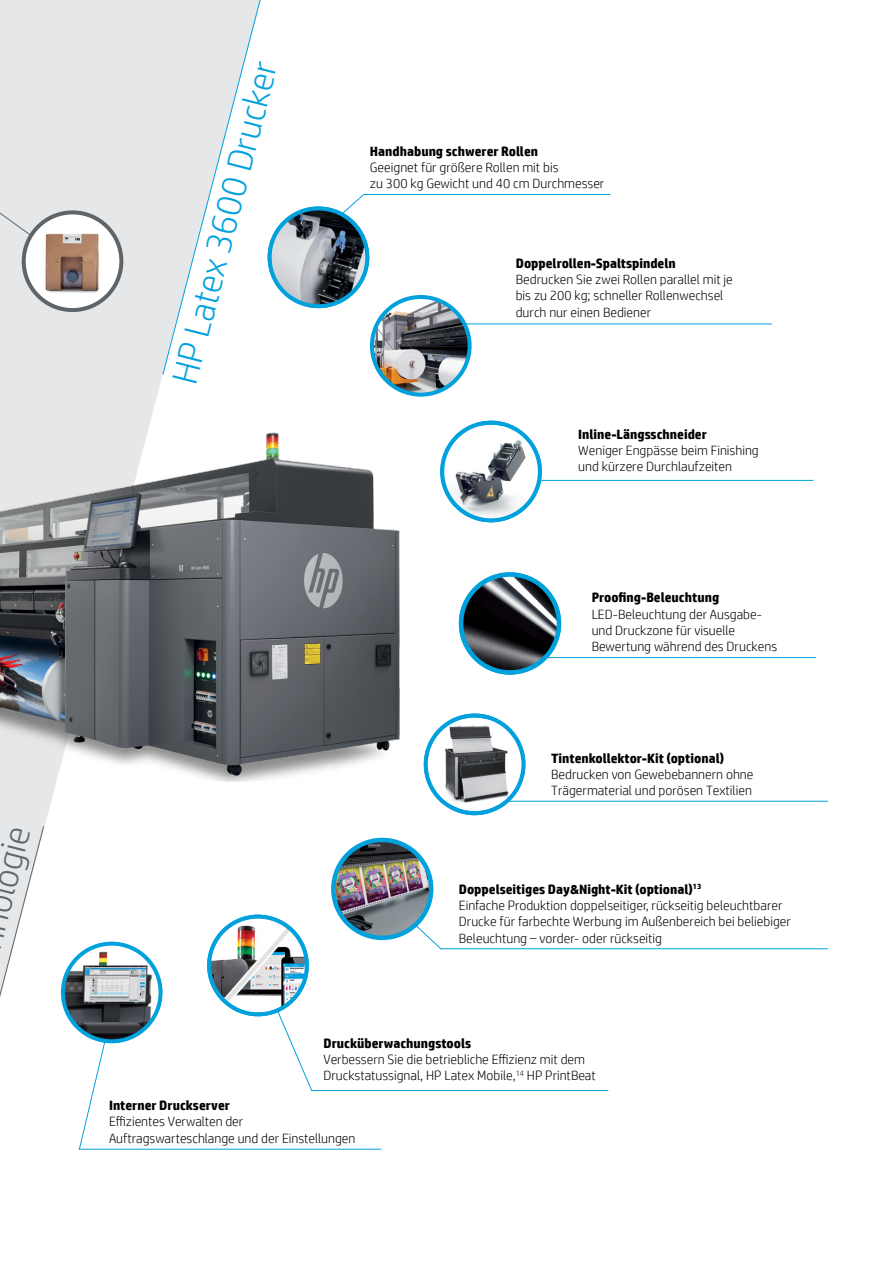
<style>
.page{position:relative;width:893px;height:1263px;background:#fff}
.page>*{position:absolute;margin:0;border:0;box-sizing:border-box;transform-origin:0 0}
.t1{font:300 36px "HP Simplified";color:#00a1dd}
.t2{font:300 36px "HP Simplified";color:#5e6468}
.t3{font:300 13.5px/16.2px "HP Simplified";color:#000}
.t4{font:700 13.5px "HP Simplified";color:#000}
.s1{font-weight:700}
</style>
<div class="page">
<img style="left:333px;top:840px;width:96px;height:96px">
<div style="left:331px;top:838px;width:102px;height:102px;border:4px solid #00a1dd;border-radius:50%"></div>
<hr style="left:507px;top:801px;width:321px;height:1px;background:#00a1dd">
<hr style="left:312px;top:1090px;width:296px;height:1px;background:#00a1dd">
<hr style="left:462px;top:324px;width:310px;height:1px;background:#00a1dd">
<hr style="left:539px;top:480px;width:274px;height:1px;background:#00a1dd">
<hr style="left:364px;top:194px;width:246px;height:1px;background:#00a1dd">
<hr style="left:440px;top:948px;width:388px;height:1px;background:#00a1dd">
<hr style="left:79px;top:1149px;width:302px;height:1px;background:#00a1dd">
<hr style="left:542px;top:657px;width:274px;height:1px;background:#00a1dd">
<svg style="left:414px;top:923px;width:27px;height:26px"></svg>
<svg style="left:277px;top:1012px;width:35px;height:79px"></svg>
<svg style="left:345px;top:194px;width:19px;height:16px"></svg>
<svg style="left:0;top:0;width:260px;height:995px;fill:#e6e7e8"></svg>
<div style="left:0;top:166px;width:31px;height:70px;background:#e6e7e8"></div>
<svg style="left:0;top:825px;width:45px;height:172px"></svg>
<svg style="left:162px;top:0;width:109px;height:375px"></svg>
<svg style="left:79px;top:1041px;width:27px;height:109px"></svg>
<img style="left:0;top:402px;width:400px;height:379px">
<img style="left:63px;top:944px;width:96px;height:97px">
<div style="left:61px;top:942px;width:102px;height:101px;border:4px solid #00a1dd;border-radius:50%"></div>
<img style="left:372px;top:298px;width:98px;height:94px">
<div style="left:370px;top:295px;width:102px;height:102px;border:4px solid #00a1dd;border-radius:50%"></div>
<img style="left:24px;top:212px;width:97px;height:98px;border-radius:49px">
<div style="left:22px;top:210px;width:101px;height:102px;border:4px solid #5e6468;border-radius:50%"></div>
<img style="left:462px;top:575px;width:97px;height:95px">
<div style="left:459px;top:572px;width:102px;height:103px;border:4px solid #00a1dd;border-radius:50%"></div>
<img style="left:442px;top:426px;width:98px;height:94px">
<div style="left:440px;top:421px;width:102px;height:101px;border:4px solid #00a1dd;border-radius:50%"></div>
<img style="left:271px;top:210px;width:96px;height:94px">
<div style="left:268px;top:206px;width:101px;height:102px;border:4px solid #00a1dd;border-radius:50%"></div>
<img style="left:211px;top:917px;width:96px;height:95px">
<div style="left:207px;top:915px;width:102px;height:101px;border:4px solid #00a1dd;border-radius:50%"></div>
<img style="left:426px;top:719px;width:97px;height:86px">
<div style="left:424px;top:713px;width:101px;height:102px;border:4px solid #00a1dd;border-radius:50%"></div>
<h1 class="t2" style="left:-23px;top:907px;width:89px;rotate:-76deg">ologie</h1>
<h1 class="t1" style="left:165px;top:379px;width:333px;rotate:-76deg">HP Latex 3600 Drucker</h1>
<p class="t4" style="left:370px;top:143px;width:170px">Handhabung schwerer Rollen</p>
<p class="t3" style="left:370px;top:159px;width:236px">Geeignet für größere Rollen mit bis<br>zu 300 kg Gewicht und 40 cm Durchmesser</p>
<p class="t4" style="left:516px;top:255px;width:162px">Doppelrollen-Spaltspindeln</p>
<p class="t3" style="left:516px;top:271px;width:219px">Bedrucken Sie zwei Rollen parallel mit je bis zu 200 kg; schneller Rollenwechsel durch nur einen Bediener</p>
<p class="t4" style="left:578px;top:426px;width:130px">Inline-Längsschneider</p>
<p class="t3" style="left:578px;top:442px;width:182px">Weniger Engpässe beim Finishing und kürzere Durchlaufzeiten</p>
<p class="t4" style="left:592px;top:590px;width:129px">Proofing-Beleuchtung</p>
<p class="t3" style="left:592px;top:606px;width:187px">LED-Beleuchtung der Ausgabe&shy;und Druckzone für visuelle<br>Bewertung während des Druckens</p>
<p class="t4" style="left:551px;top:750px;width:175px">Tintenkollektor-Kit (optional)</p>
<p class="t3" style="left:551px;top:766px;width:204px">Bedrucken von Gewebebannern ohne<br>Trägermaterial und porösen Textilien</p>
<p class="t3" style="left:459px;top:881px;width:334px"><span class="s1">Doppelseitiges Day&amp;Night-Kit (optional)</span><sup>13<br></sup>Einfache Produktion doppelseitiger, rückseitig beleuchtbarer Drucke für farbechte Werbung im Außenbereich bei beliebiger Beleuchtung – vorder- oder rückseitig</p>
<p class="t4" style="left:323px;top:1035px;width:149px">Drucküberwachungstools</p>
<p class="t3" style="left:323px;top:1051px;width:274px">Verbessern Sie die betriebliche Effizienz mit dem<br>Druckstatussignal, HP Latex Mobile,<sup>14</sup> HP PrintBeat</p>
<p class="t4" style="left:109px;top:1097px;width:122px">Interner Druckserver</p>
<p class="t3" style="left:109px;top:1113px;width:248px">Effizientes Verwalten der<br>Auftragswarteschlange und der Einstellungen</p>
</div>
